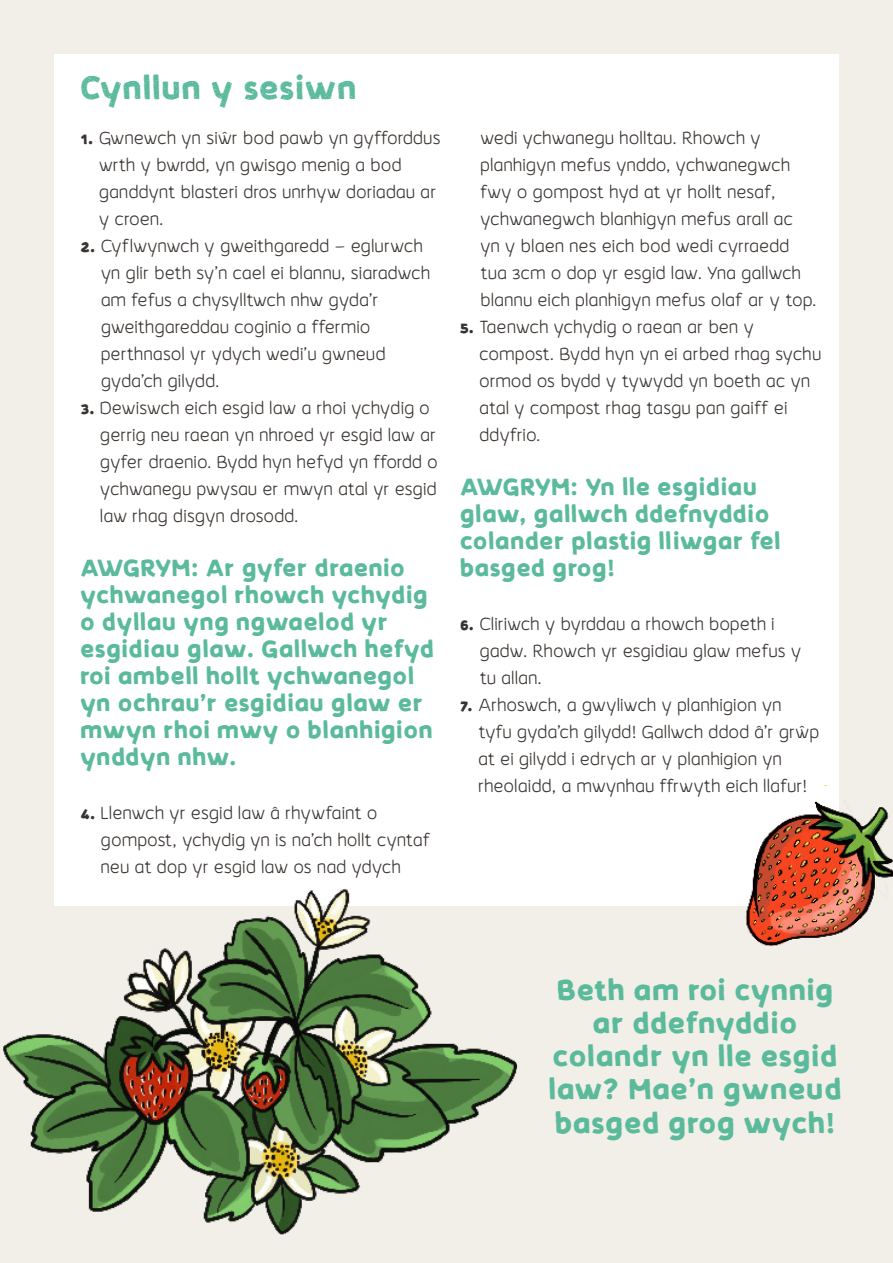
<style>
.page{position:relative;width:893px;height:1263px;background:#f1efe8}
.page>*{position:absolute;margin:0;border:0;box-sizing:border-box;transform-origin:0 0}
.t1{font:700 33.15px "Koarawild";letter-spacing:.07em;color:#5bba9c}
.t2{font:700 29.4px/33px "Koara";letter-spacing:.07em;color:#5bba9c;text-align:center}
.t3{font:700 24px/27px "Koara";letter-spacing:.07em;color:#5bba9c}
.t4{font:300 18px/27px "Koara";letter-spacing:.065em;color:#393431}
.s1{font-weight:700}
</style>
<div class="page">
<div style="left:54px;top:54px;width:785px;height:852px;background:#fff"></div>
<img style="left:3px;top:888px;width:515px;height:347px">
<img style="left:745px;top:785px;width:148px;height:162px">
<p class="t1" style="left:81px;top:65px;width:276px">Cynllun y sesiwn</p>
<p class="t4" style="left:99px;top:125px;width:342px;text-indent:-19px"><span class="s1">1.</span> Gwnewch yn siŵr bod pawb yn gyfforddus wrth y bwrdd, yn gwisgo menig a bod ganddynt blasteri dros unrhyw doriadau ar y croen.</p>
<p class="t4" style="left:101px;top:233px;width:330px;text-indent:-21px"><span class="s1">2.</span> Cyflwynwch y gweithgaredd – eglurwch yn glir beth sy’n cael ei blannu, siaradwch am fefus a chysylltwch nhw gyda’r gweithgareddau coginio a ffermio perthnasol yr ydych wedi’u gwneud gyda’ch gilydd.</p>
<p class="t4" style="left:101px;top:395px;width:338px;text-indent:-20px"><span class="s1">3.</span> Dewiswch eich esgid law a rhoi ychydig o gerrig neu raean yn nhroed yr esgid law ar gyfer draenio. Bydd hyn hefyd yn ffordd o ychwanegu pwysau er mwyn atal yr esgid law rhag disgyn drosodd.</p>
<p class="t3" style="left:81px;top:554px;width:354px">AWGRYM: Ar gyfer draenio ychwanegol rhowch ychydig o dyllau yng ngwaelod yr esgidiau glaw. Gallwch hefyd roi ambell hollt ychwanegol yn ochrau’r esgidiau glaw er mwyn rhoi mwy o blanhigion ynddyn nhw.</p>
<p class="t4" style="left:101px;top:800px;width:330px;text-indent:-20px"><span class="s1">4.</span> Llenwch yr esgid law â rhywfaint o gompost, ychydig yn is na’ch hollt cyntaf neu at dop yr esgid law os nad ydych</p>
<p class="t4" style="left:481px;top:125px;width:337px">wedi ychwanegu holltau. Rhowch y planhigyn mefus ynddo, ychwanegwch fwy o gompost hyd at yr hollt nesaf, ychwanegwch blanhigyn mefus arall ac<br>yn y blaen nes eich bod wedi cyrraedd tua 3cm o dop yr esgid law. Yna gallwch blannu eich planhigyn mefus olaf ar y top.</p>
<p class="t4" style="left:480px;top:314px;width:342px;text-indent:-20px"><span class="s1">5.</span> Taenwch ychydig o raean ar ben y compost. Bydd hyn yn ei arbed rhag sychu ormod os bydd y tywydd yn boeth ac yn atal y compost rhag tasgu pan gaiff ei ddyfrio.</p>
<p class="t3" style="left:460px;top:473px;width:321px">AWGRYM: Yn lle esgidiau glaw, gallwch ddefnyddio colander plastig lliwgar fel basged grog!</p>
<p class="t4" style="left:480px;top:611px;width:322px;text-indent:-20px"><span class="s1">6.</span> Cliriwch y byrddau a rhowch bopeth i gadw. Rhowch yr esgidiau glaw mefus y tu allan.</p>
<p class="t4" style="left:479px;top:692px;width:341px;text-indent:-18px"><span class="s1">7.</span> Arhoswch, a gwyliwch y planhigion yn<br>tyfu gyda’ch gilydd! Gallwch ddod â’r grŵp at ei gilydd i edrych ar y planhigion yn rheolaidd, a mwynhau ffrwyth eich llafur!</p>
<p class="t2" style="left:549px;top:973px;width:293px">Beth am roi cynnig ar ddefnyddio colandr yn lle esgid law? Mae’n gwneud basged grog wych!</p>
</div>
